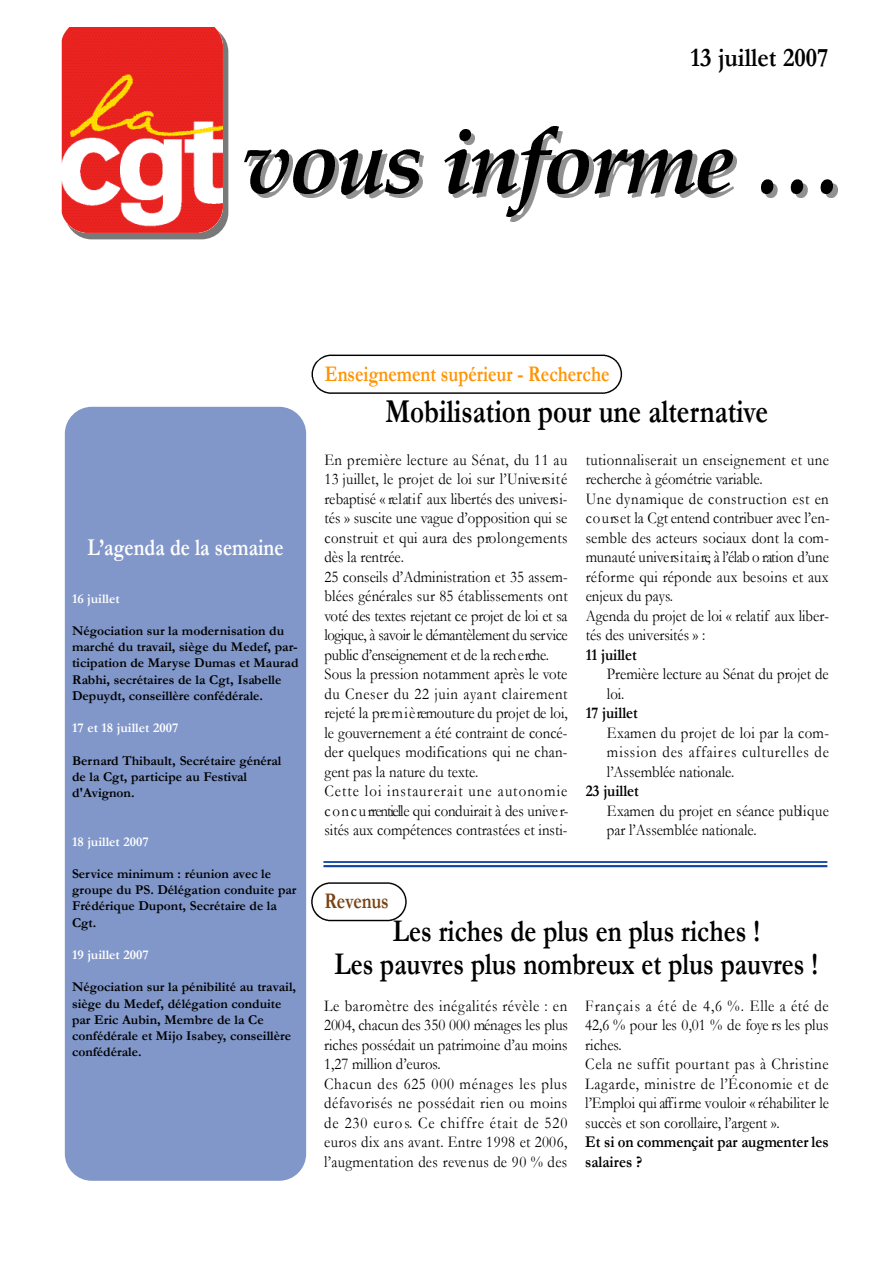
<style>
.page{position:relative;width:893px;height:1263px;background:#fff}
.page>*{position:absolute;margin:0;border:0;box-sizing:border-box;transform-origin:0 0}
.t1{font:700 33.75px "Garamond";color:#000;scale:.8 1}
.t2{font:700 31.8px/32.7px "Garamond";color:#000;text-align:center;scale:.8 1}
.t3{font:700 27px "Garamond";color:#000;scale:.9 1}
.t4{font:700 24.3px "Garamond";color:#fff;scale:.8 1}
.t5{font:700 22.5px "Garamond";color:#ff9300;scale:.8 1}
.t6{font:700 22.5px "Garamond";letter-spacing:-.01em;color:#794314;scale:.8 1}
.t7{font:16.5px/19.5px "Garamond";color:#000;scale:.9 1}
.t8{font:16.5px/19.5px "Garamond";letter-spacing:.025em;color:#000;scale:.9 1}
.t9{font:700 16.5px/19.8px "Garamond";color:#000;scale:.9 1}
.t10{font:700 13.5px/16.2px "Garamond";color:#000}
.t11{font:700 13.5px "Garamond";color:#fff}
</style>
<div class="page">
<svg style="left:61px;top:36px;width:167px;height:203px;background:#989494"></svg>
<img style="left:62px;top:27px;width:161px;height:111px">
<img style="left:62px;top:138px;width:161px;height:95px">
<img style="left:199px;top:153px;width:225px;height:45px">
<img style="left:195px;top:149px;width:224px;height:45px">
<img style="left:449px;top:134px;width:25px;height:64px">
<img style="left:444px;top:130px;width:26px;height:63px">
<img style="left:473px;top:193px;width:31px;height:5px">
<img style="left:468px;top:149px;width:36px;height:44px">
<img style="left:510px;top:131px;width:53px;height:90px">
<img style="left:504px;top:127px;width:54px;height:90px">
<img style="left:547px;top:193px;width:64px;height:5px">
<img style="left:543px;top:149px;width:79px;height:44px">
<img style="left:627px;top:153px;width:110px;height:45px">
<img style="left:622px;top:149px;width:110px;height:44px">
<img style="left:763px;top:184px;width:74px;height:14px">
<img style="left:761px;top:179px;width:71px;height:14px">
<div style="left:65px;top:407px;width:241px;height:774px;background:#8197c9"></div>
<hr style="left:323px;top:861px;width:504px;height:2px;background:#0e44a3">
<hr style="left:323px;top:865px;width:504px;height:2px;background:#0e44a3">
<svg style="left:311px;top:882px;width:95px;height:39px"></svg>
<svg style="left:311px;top:355px;width:311px;height:39px"></svg>
<h3 class="t3" style="left:690px;top:43px;width:155px">13 juillet 2007</h3>
<h3 class="t4" style="left:87px;top:534px;width:246px">L’agenda de la semaine</h3>
<p class="t11" style="left:72px;top:591px;width:49px">16 juillet</p>
<p class="t10" style="left:72px;top:623px;width:228px">Négociation sur la modernisation du marché du travail, siège du Medef, par&shy;ticipation de Maryse Dumas et Maurad Rabhi, secrétaires de la Cgt, Isabelle Depuydt, conseillère confédérale.</p>
<p class="t11" style="left:72px;top:721px;width:108px">17 et 18 juillet 2007</p>
<p class="t10" style="left:72px;top:752px;width:211px">Bernard Thibault, Secrétaire général de la Cgt, participe au Festival d'Avignon.</p>
<p class="t11" style="left:72px;top:834px;width:78px">18 juillet 2007</p>
<p class="t10" style="left:72px;top:866px;width:226px">Service minimum : réunion avec le groupe du PS. Délégation conduite par<br>Frédérique Dupont, Secrétaire de la<br>Cgt.</p>
<p class="t11" style="left:72px;top:947px;width:78px">19 juillet 2007</p>
<p class="t10" style="left:72px;top:979px;width:225px">Négociation sur la pénibilité au travail, siège du Medef, délégation conduite par Eric Aubin, Membre de la Ce confédérale et Mijo Isabey, conseillère confédérale.</p>
<h3 class="t5" style="left:325px;top:361px;width:357px">Enseignement supérieur - Recherche</h3>
<h1 class="t1" style="left:385px;top:393px;width:479px">Mobilisation pour une alternative</h1>
<p class="t7" style="left:324px;top:450px;width:272px">En pre m iè re lecture au Sénat, du 11 au 1 3 ju ille t, le projet de loi sur l’Unive rs i t é reb aptisé « re lat if aux libertés des unive rs i&shy;tés » suscite une vague d’opposition qui se c o n s truit et qui aura des pro lo n ge m e n ts dès la rentrée.<br>25 conseils d’Administration et 35 assem&shy;blées générales sur 85 établissements ont voté des textes rejetant ce projet de loi et sa log iq u e, à savoir le démantèlement du serv ic e p u blic d’enseignement et de la re ch e rch e.<br>Sous la pression notamment après le vote du Cneser du 22 juin ayant cla ire m e n t rejeté la pre m i è remouture du projet de loi, le gouvernement a été contraint de concé&shy;der quelques modifications qui ne ch a n&shy;gent pas la nature du texte.<br>Cette loi instaure rait une autonomie c o n c u rrentielle qui conduirait à des unive r&shy;sités aux compétences contrastées et insti-</p>
<p class="t7" style="left:585px;top:450px;width:272px">tu tio n n a lis e rait un enseignement et une recherche à géométrie variable.<br>Une dynamique de construction est en c o u rs et la Cgt entend contribuer avec l’en&shy;s e m ble des acteurs sociaux dont la com&shy;munauté unive rs i t a i re, à l’élab o ration d’une r é fo rme qui réponde aux besoins et aux enjeux du pays.<br>Agenda du projet de loi « relatif aux liber&shy;tés des universités » :</p>
<p class="t9" style="left:585px;top:645px;width:58px">11 juillet</p>
<p class="t7" style="left:607px;top:664px;width:248px">Première lecture au Sénat du projet de loi.</p>
<p class="t9" style="left:585px;top:703px;width:59px">17 juillet</p>
<p class="t7" style="left:607px;top:723px;width:248px;text-align:justify">Examen du projet de loi par la com&shy;mission des affa ires culturelles de l’Assemblée nationale.</p>
<p class="t9" style="left:585px;top:781px;width:61px">23 juillet</p>
<p class="t7" style="left:607px;top:801px;width:248px">Examen du projet en séance publiq u e par l’Assemblée nationale.</p>
<h3 class="t6" style="left:324px;top:889px;width:82px">Revenus</h3>
<h2 class="t2" style="left:334px;top:915px;width:605px">Les riches de plus en plus riches !<br>Les pauvres plus nombreux et plus pauvres !</h2>
<p class="t8" style="left:324px;top:996px;width:272px">Le baro m è tre des inégalités révèle : e n 2 0 0 4 , chacun des 350 000 ménages les plus riches possédait un patrimoine d’au moins 1,27 million d’euros.<br>Chacun des 625 000 ménages les plus d é favorisés ne possédait rien ou moins de 230 euro s. Ce ch i ff re était de 520 e u ros dix ans ava n t. E n tre 1998 et 2006, l’a u g m e n tation des reve nus de 90 % des</p>
<p class="t7" style="left:585px;top:996px;width:272px">Français a été de 4,6 % . Elle a été de 4 2 ,6 % pour les 0,01 % de foye rs les plus riches.<br>Cela ne suffit pourtant pas à Christine L aga rd e, m in is tre de l’Économie et de l’Emploi qui aff i rme vouloir « réhabiliter le succès et son corollaire, l’argent ».</p>
<p class="t9" style="left:585px;top:1132px;width:272px">Et si on commençait par augmenter les salaires ?</p>
</div>
